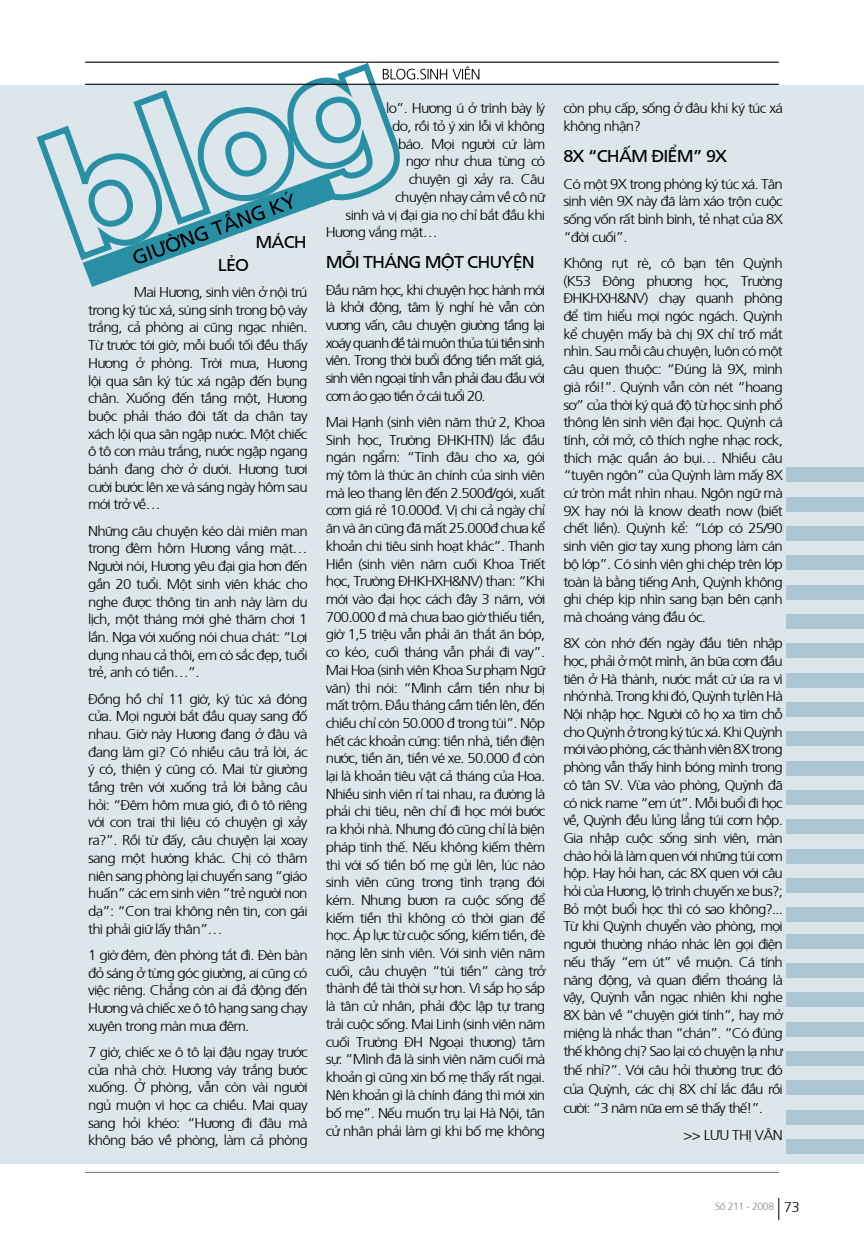
<style>
.page{position:relative;width:864px;height:1242px;background:#fff}
.page>*{position:absolute;margin:0;border:0;box-sizing:border-box;transform-origin:0 0}
.t1{font:17.1px "Frutiger";letter-spacing:-.05em;color:#000;scale:1.05 1}
.t2{font:300 14.25px/17.7px "Frutiger";letter-spacing:-.05em;color:#000;text-align:justify;scale:1.05 1}
.t3{font:300 10.5px "Frutiger";letter-spacing:-.04em;color:#828b92}
.s1{font-size:14.25px;color:#000}
</style>
<div class="page">
<div style="left:0;top:85px;width:863px;height:1078px;background:#dde6eb"></div>
<div style="left:785px;top:468px;width:78px;height:14px;background:#acc7d3"></div>
<div style="left:785px;top:934px;width:78px;height:14px;background:#acc7d3"></div>
<div style="left:785px;top:585px;width:78px;height:14px;background:#acc7d3"></div>
<div style="left:785px;top:1051px;width:78px;height:14px;background:#acc7d3"></div>
<div style="left:785px;top:702px;width:78px;height:14px;background:#acc7d3"></div>
<div style="left:785px;top:820px;width:78px;height:14px;background:#acc7d3"></div>
<div style="left:785px;top:526px;width:78px;height:15px;background:#acc7d3"></div>
<div style="left:785px;top:992px;width:78px;height:15px;background:#acc7d3"></div>
<div style="left:785px;top:644px;width:78px;height:14px;background:#acc7d3"></div>
<div style="left:785px;top:1110px;width:78px;height:14px;background:#acc7d3"></div>
<div style="left:785px;top:761px;width:78px;height:14px;background:#acc7d3"></div>
<div style="left:785px;top:878px;width:78px;height:14px;background:#acc7d3"></div>
<div style="left:785px;top:497px;width:78px;height:14px;background:#acc7d3"></div>
<div style="left:785px;top:963px;width:78px;height:14px;background:#acc7d3"></div>
<div style="left:785px;top:614px;width:78px;height:14px;background:#acc7d3"></div>
<div style="left:785px;top:1080px;width:78px;height:14px;background:#acc7d3"></div>
<div style="left:785px;top:732px;width:78px;height:14px;background:#acc7d3"></div>
<div style="left:785px;top:849px;width:78px;height:14px;background:#acc7d3"></div>
<div style="left:785px;top:556px;width:78px;height:14px;background:#acc7d3"></div>
<div style="left:785px;top:1022px;width:78px;height:14px;background:#acc7d3"></div>
<div style="left:785px;top:673px;width:78px;height:14px;background:#acc7d3"></div>
<div style="left:785px;top:1139px;width:78px;height:14px;background:#acc7d3"></div>
<div style="left:785px;top:790px;width:78px;height:14px;background:#acc7d3"></div>
<div style="left:785px;top:907px;width:78px;height:15px;background:#acc7d3"></div>
<svg style="left:36px;top:61px;width:370px;height:203px"></svg>
<svg style="left:382px;top:66px;width:97px;height:14px"></svg>
<svg style="left:83px;top:174px;width:253px;height:113px"></svg>
<hr style="left:85px;top:62px;width:693px;height:1px;background:#000">
<hr style="left:85px;top:84px;width:693px;height:1px;background:#000">
<hr style="left:85px;top:1172px;width:693px;height:1px;background:#6d6f71">
<svg style="left:778px;top:1198px;width:1px;height:22px"></svg>
<p class="t1" style="left:255px;top:230px;width:50px">MÁCH</p>
<p class="t1" style="left:218px;top:253px;width:31px">LẺO</p>
<p class="t2" style="left:88px;top:282px;width:210px;text-indent:46px">Mai Hương, sinh viên ở nội trú trong ký túc xá, súng sính trong bộ váy trắng, cả phòng ai cũng ngạc nhiên.<br>Từ trước tới giờ, mỗi buổi tối đều thấy Hương ở phòng. Trời mưa, Hương lội qua sân ký túc xá ngập đến bụng chân. Xuống đến tầng một, Hương buộc phải tháo đôi tất da chân tay xách lội qua sân ngập nước. Một chiếc ô tô con màu trắng, nước ngập ngang bánh đang chờ ở dưới. Hương tươi cười bước lên xe và sáng ngày hôm sau mới trở về…</p>
<p class="t2" style="left:88px;top:521px;width:210px">Những câu chuyện kéo dài miên man trong đêm hôm Hương vắng mặt… Người nói, Hương yêu đại gia hơn đến gần 20 tuổi. Một sinh viên khác cho nghe được thông tin anh này làm du lịch, một tháng mới ghé thăm chơi 1 lần. Nga với xuống nói chua chát: “Lợi dụng nhau cả thôi, em có sắc đẹp, tuổi trẻ, anh có tiền…”.</p>
<p class="t2" style="left:88px;top:689px;width:210px">Đồng hồ chỉ 11 giờ, ký túc xá đóng cửa. Mọi người bắt đầu quay sang đố nhau. Giờ này Hương đang ở đâu và đang làm gì? Có nhiều câu trả lời, ác ý có, thiện ý cũng có. Mai từ giường tầng trên với xuống trả lời bằng câu hỏi: “Đêm hôm mưa gió, đi ô tô riêng với con trai thì liệu có chuyện gì xảy ra?”. Rồi từ đấy, câu chuyện lại xoay sang một hướng khác. Chị có thâm niên sang phòng lại chuyển sang “giáo huấn” các em sinh viên “trẻ người non dạ”: “Con trai không nên tin, con gái thì phải giữ lấy thân”…</p>
<p class="t2" style="left:88px;top:945px;width:210px">1 giờ đêm, đèn phòng tắt đi. Đèn bàn đỏ sáng ở từng góc giường, ai cũng có việc riêng. Chẳng còn ai đả động đến Hương và chiếc xe ô tô hạng sang chạy xuyên trong màn mưa đêm.</p>
<p class="t2" style="left:88px;top:1042px;width:210px">7 giờ, chiếc xe ô tô lại đậu ngay trước cửa nhà chờ. Hương váy trắng bước xuống. Ở phòng, vẫn còn vài người ngủ muộn vì học ca chiều. Mai quay sang hỏi khéo: “Hương đi đâu mà không báo về phòng, làm cả phòng</p>
<p class="t2" style="left:386px;top:98px;width:153px">lo”. Hương ú ở trình bày lý</p>
<p class="t2" style="left:392px;top:116px;width:147px">do, rồi tỏ ý xin lỗi vì không</p>
<p class="t2" style="left:398px;top:134px;width:141px">báo. Mọi người cứ làm</p>
<p class="t2" style="left:405px;top:152px;width:134px">ngơ như chưa từng có</p>
<p class="t2" style="left:408px;top:169px;width:131px">chuyện gì xảy ra. Câu</p>
<p class="t2" style="left:395px;top:187px;width:144px">chuyện nhạy cảm về cô nữ</p>
<p class="t2" style="left:345px;top:205px;width:192px">sinh và vị đại gia nọ chỉ bắt đầu khi</p>
<p class="t2" style="left:325px;top:222px;width:108px">Hương vắng mặt…</p>
<p class="t1" style="left:325px;top:250px;width:200px">MỖI THÁNG MỘT CHUYỆN</p>
<p class="t2" style="left:325px;top:280px;width:210px">Đầu năm học, khi chuyện học hành mới là khởi động, tâm lý nghỉ hè vẫn còn vương vấn, câu chuyện giường tầng lại xoáy quanh đề tài muôn thủa túi tiền sinh viên. Trong thời buổi đồng tiền mất giá, sinh viên ngoại tỉnh vẫn phải đau đầu với cơm áo gạo tiền ở cái tuổi 20.</p>
<p class="t2" style="left:325px;top:412px;width:210px">Mai Hạnh (sinh viên năm thứ 2, Khoa Sinh học, Trường ĐHKHTN) lắc đầu ngán ngẩm: “Tính đâu cho xa, gói mỳ tôm là thức ăn chính của sinh viên mà leo thang lên đến 2.500đ/gói, xuất cơm giá rẻ 10.000đ. Vị chi cả ngày chỉ ăn và ăn cũng đã mất 25.000đ chưa kể khoản chi tiêu sinh hoạt khác”. Thanh Hiền (sinh viên năm cuối Khoa Triết học, Trường ĐHKHXH&amp;NV) than: “Khi mới vào đại học cách đây 3 năm, với 700.000 đ mà chưa bao giờ thiếu tiền, giờ 1,5 triệu vẫn phải ăn thắt ăn bóp, co kéo, cuối tháng vẫn phải đi vay”.<br>Mai Hoa (sinh viên Khoa Sư phạm Ngữ văn) thì nói: “Mình cầm tiền như bị mất trộm. Đầu tháng cầm tiền lên, đến chiều chỉ còn 50.000 đ trong túi”. Nộp hết các khoản cứng: tiền nhà, tiền điện nước, tiền ăn, tiền vé xe. 50.000 đ còn lại là khoản tiêu vặt cả tháng của Hoa.<br>Nhiều sinh viên rỉ tai nhau, ra đường là phải chi tiêu, nên chỉ đi học mới bước ra khỏi nhà. Nhưng đó cũng chỉ là biện pháp tình thế. Nếu không kiếm thêm thì với số tiền bố mẹ gửi lên, lúc nào sinh viên cũng trong tình trạng đói kém. Nhưng bươn ra cuộc sống để kiếm tiền thì không có thời gian để học. Áp lực từ cuộc sống, kiếm tiền, đè nặng lên sinh viên. Với sinh viên năm cuối, câu chuyện “túi tiền” càng trở thành đề tài thời sự hơn. Vì sắp họ sắp là tân cử nhân, phải độc lập tự trang trải cuộc sống. Mai Linh (sinh viên năm cuối Trường ĐH Ngoại thương) tâm sự: “Mình đã là sinh viên năm cuối mà khoản gì cũng xin bố mẹ thấy rất ngại.<br>Nên khoản gì là chính đáng thì mới xin bố mẹ”. Nếu muốn trụ lại Hà Nội, tân cử nhân phải làm gì khi bố mẹ không</p>
<p class="t2" style="left:563px;top:98px;width:210px">còn phụ cấp, sống ở đâu khi ký túc xá không nhận?</p>
<p class="t1" style="left:563px;top:144px;width:157px">8X “CHẤM ĐIỂM ” 9X</p>
<p class="t2" style="left:563px;top:174px;width:210px">Có một 9X trong phòng ký túc xá. Tân sinh viên 9X này đã làm xáo trộn cuộc sống vốn rất bình bình, tẻ nhạt của 8X “đời cuối”.</p>
<p class="t2" style="left:563px;top:253px;width:210px">Không rụt rè, cô bạn tên Quỳnh (K53 Đông phương học, Trường ĐHKHXH&amp;NV) chạy quanh phòng để tìm hiểu mọi ngóc ngách. Quỳnh kể chuyện mấy bà chị 9X chỉ trố mắt nhìn. Sau mỗi câu chuyện, luôn có một câu quen thuộc: “Đúng là 9X, mình già rồi!”. Quỳnh vẫn còn nét “hoang sơ” của thời ký quá độ từ học sinh phổ thông lên sinh viên đại học. Quỳnh cá tính, cởi mở, cô thích nghe nhạc rock, thích mặc quần áo bụi… Nhiều câu “tuyên ngôn” của Quỳnh làm mấy 8X cứ tròn mắt nhìn nhau. Ngôn ngữ mà 9X hay nói là know death now (biết chết liền). Quỳnh kể: “Lớp có 25/90 sinh viên giơ tay xung phong làm cán bộ lớp”. Có sinh viên ghi chép trên lớp toàn là bằng tiếng Anh, Quỳnh không ghi chép kịp nhìn sang bạn bên cạnh mà choáng váng đầu óc.</p>
<p class="t2" style="left:563px;top:633px;width:210px">8X còn nhớ đến ngày đầu tiên nhập học, phải ở một mình, ăn bữa cơm đầu tiên ở Hà thành, nước mắt cứ ứa ra vì nhớ nhà. Trong khi đó, Quỳnh tự lên Hà Nội nhập học. Người cô họ xa tìm chỗ cho Quỳnh ở trong ký túc xá. Khi Quỳnh mới vào phòng, các thành viên 8X trong phòng vẫn thấy hình bóng mình trong cô tân SV. Vừa vào phòng, Quỳnh đã có nick name “em út”. Mỗi buổi đi học về, Quỳnh đều lủng lẳng túi cơm hộp.<br>Gia nhập cuộc sống sinh viên, màn chào hỏi là làm quen với những túi cơm hộp. Hay hỏi han, các 8X quen với câu hỏi của Hương, lộ trình chuyến xe bus?; Bỏ một buổi học thì có sao không?...<br>Từ khi Quỳnh chuyển vào phòng, mọi người thường nháo nhác lên gọi điện nếu thấy “em út” về muộn. Cá tính năng động, và quan điểm thoáng là vậy, Quỳnh vẫn ngạc nhiên khi nghe 8X bàn về “chuyện giới tính”, hay mở miệng là nhắc than “chán”. “Có đúng thế không chị? Sao lại có chuyện lạ như thế nhỉ?”. Với câu hỏi thường trực đó của Quỳnh, các chị 8X chỉ lắc đầu rồi cười: “3 năm nữa em sẽ thấy thế!”.</p>
<p class="t2" style="left:683px;top:1125px;width:94px">&gt;&gt; Lưu Th ị Vân</p>
<p class="t3" style="left:714px;top:1198px;width:86px">Số 211 - 2008 <span class="s1">73</span></p>
</div>
